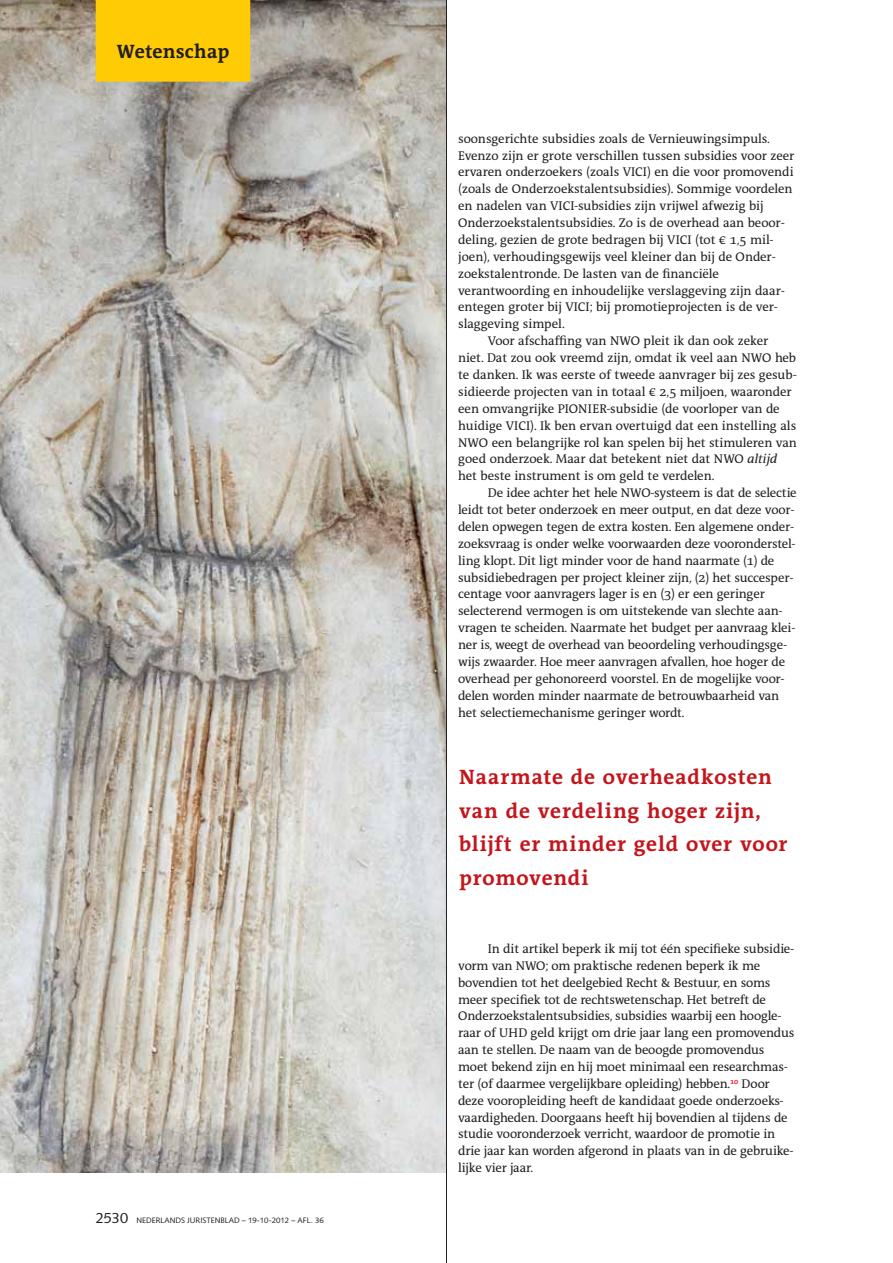
<style>
.page{position:relative;width:893px;height:1263px;background:#fff}
.page>*{position:absolute;margin:0;border:0;box-sizing:border-box;transform-origin:0 0}
.t1{font:700 21px/33.8px "The Antiqua Sun OT";letter-spacing:.035em;color:#c4151c}
.t2{font:700 19.5px "The Antiqua Sun OT";letter-spacing:.01em;color:#231f20}
.t3{font:12.75px/16.8px "The Antiqua Sun OT";letter-spacing:-.01em;color:#231f20}
.t4{font:7.8px "Syntax LT Std";color:#231f20}
.s1{font-size:14.7px}
.s2{font-style:italic}
</style>
<div class="page">
<img style="left:0;top:0;width:446px;height:1173px">
<hr style="left:446px;top:0;width:1px;height:1263px;background:#231f20">
<div style="left:96px;top:0;width:154px;height:82px;background:#ffcb04"></div>
<p class="t2" style="left:117px;top:42px;width:114px">Wetenschap</p>
<p class="t4" style="left:96px;top:1216px;width:230px"><span class="s1">2530</span> NEDERLANDS JURISTENBLAD – 19-10-2012 – AFL. 36</p>
<p class="t3" style="left:458px;top:130px;width:313px">soonsgerichte subsidies zoals de Vernieuwingsimpuls.</p>
<p class="t3" style="left:458px;top:147px;width:338px">Evenzo zijn er grote verschillen tussen subsidies voor zeer</p>
<p class="t3" style="left:458px;top:164px;width:337px">ervaren onderzoekers (zoals VICI) en die voor promovendi</p>
<p class="t3" style="left:458px;top:181px;width:336px">(zoals de Onderzoekstalentsubsidies). Sommige voordelen</p>
<p class="t3" style="left:458px;top:198px;width:307px">en nadelen van VICI-subsidies zijn vrijwel afwezig bij</p>
<p class="t3" style="left:458px;top:215px;width:328px">Onderzoekstalentsubsidies. Zo is de overhead aan beoor-</p>
<p class="t3" style="left:458px;top:232px;width:316px">deling, gezien de grote bedragen bij VICI (tot € 1,5 mil-</p>
<p class="t3" style="left:458px;top:249px;width:319px">joen), verhoudingsgewijs veel kleiner dan bij de Onder-</p>
<p class="t3" style="left:458px;top:266px;width:262px">zoekstalentronde. De lasten van de financiële</p>
<p class="t3" style="left:458px;top:282px;width:328px">verantwoording en inhoudelijke verslaggeving zijn daar-</p>
<p class="t3" style="left:458px;top:299px;width:321px">entegen groter bij VICI; bij promotieprojecten is de ver-</p>
<p class="t3" style="left:458px;top:316px;width:108px">slaggeving simpel.</p>
<p class="t3" style="left:488px;top:333px;width:282px">Voor afschaffing van NWO pleit ik dan ook zeker</p>
<p class="t3" style="left:458px;top:350px;width:339px">niet. Dat zou ook vreemd zijn, omdat ik veel aan NWO heb</p>
<p class="t3" style="left:458px;top:367px;width:340px">te danken. Ik was eerste of tweede aanvrager bij zes gesub-</p>
<p class="t3" style="left:458px;top:384px;width:335px">sidieerde projecten van in totaal € 2,5 miljoen, waaronder</p>
<p class="t3" style="left:458px;top:401px;width:323px">een omvangrijke PIONIER-subsidie (de voorloper van de</p>
<p class="t3" style="left:458px;top:417px;width:340px">huidige VICI). Ik ben ervan overtuigd dat een instelling als</p>
<p class="t3" style="left:458px;top:434px;width:340px">NWO een belangrijke rol kan spelen bij het stimuleren van</p>
<p class="t3" style="left:458px;top:451px;width:321px">goed onderzoek. Maar dat betekent niet dat NWO <span class="s2">altijd</span></p>
<p class="t3" style="left:458px;top:468px;width:258px">het beste instrument is om geld te verdelen.</p>
<p class="t3" style="left:488px;top:485px;width:310px">De idee achter het hele NWO-systeem is dat de selectie</p>
<p class="t3" style="left:458px;top:502px;width:337px">leidt tot beter onderzoek en meer output, en dat deze voor-</p>
<p class="t3" style="left:458px;top:519px;width:337px">delen opwegen tegen de extra kosten. Een algemene onder-</p>
<p class="t3" style="left:458px;top:536px;width:338px">zoeksvraag is onder welke voorwaarden deze vooronderstel-</p>
<p class="t3" style="left:458px;top:553px;width:318px">ling klopt. Dit ligt minder voor de hand naarmate (1) de</p>
<p class="t3" style="left:458px;top:569px;width:336px">subsidiebedragen per project kleiner zijn, (2) het succesper-</p>
<p class="t3" style="left:458px;top:586px;width:308px">centage voor aanvragers lager is en (3) er een geringer</p>
<p class="t3" style="left:458px;top:603px;width:325px">selecterend vermogen is om uitstekende van slechte aan-</p>
<p class="t3" style="left:458px;top:620px;width:338px">vragen te scheiden. Naarmate het budget per aanvraag klei-</p>
<p class="t3" style="left:458px;top:637px;width:330px">ner is, weegt de overhead van beoordeling verhoudingsge-</p>
<p class="t3" style="left:458px;top:654px;width:328px">wijs zwaarder. Hoe meer aanvragen afvallen, hoe hoger de</p>
<p class="t3" style="left:458px;top:671px;width:327px">overhead per gehonoreerd voorstel. En de mogelijke voor-</p>
<p class="t3" style="left:458px;top:688px;width:323px">delen worden minder naarmate de betrouwbaarheid van</p>
<p class="t3" style="left:458px;top:704px;width:228px">het selectiemechanisme geringer wordt.</p>
<p class="t1" style="left:459px;top:761px;width:330px">Naarmate de overheadkosten van de verdeling hoger zijn, blijft er minder geld over voor promovendi</p>
<p class="t3" style="left:458px;top:941px;width:338px;text-indent:30px">In dit artikel beperk ik mij tot één specifieke subsidie&shy;vorm van NWO; om praktische redenen beperk ik me bovendien tot het deelgebied Recht &amp; Bestuur, en soms meer specifiek tot de rechtswetenschap. Het betreft de Onderzoekstalentsubsidies, subsidies waarbij een hoogle&shy;raar of UHD geld krijgt om drie jaar lang een promovendus aan te stellen. De naam van de beoogde promovendus moet bekend zijn en hij moet minimaal een researchmas&shy;ter (of daarmee vergelijkbare opleiding) hebben.<sup>10</sup> Door deze vooropleiding heeft de kandidaat goede onderzoeks&shy;vaardigheden. Doorgaans heeft hij bovendien al tijdens de studie vooronderzoek verricht, waardoor de promotie in drie jaar kan worden afgerond in plaats van in de gebruike&shy;lijke vier jaar.</p>
</div>
